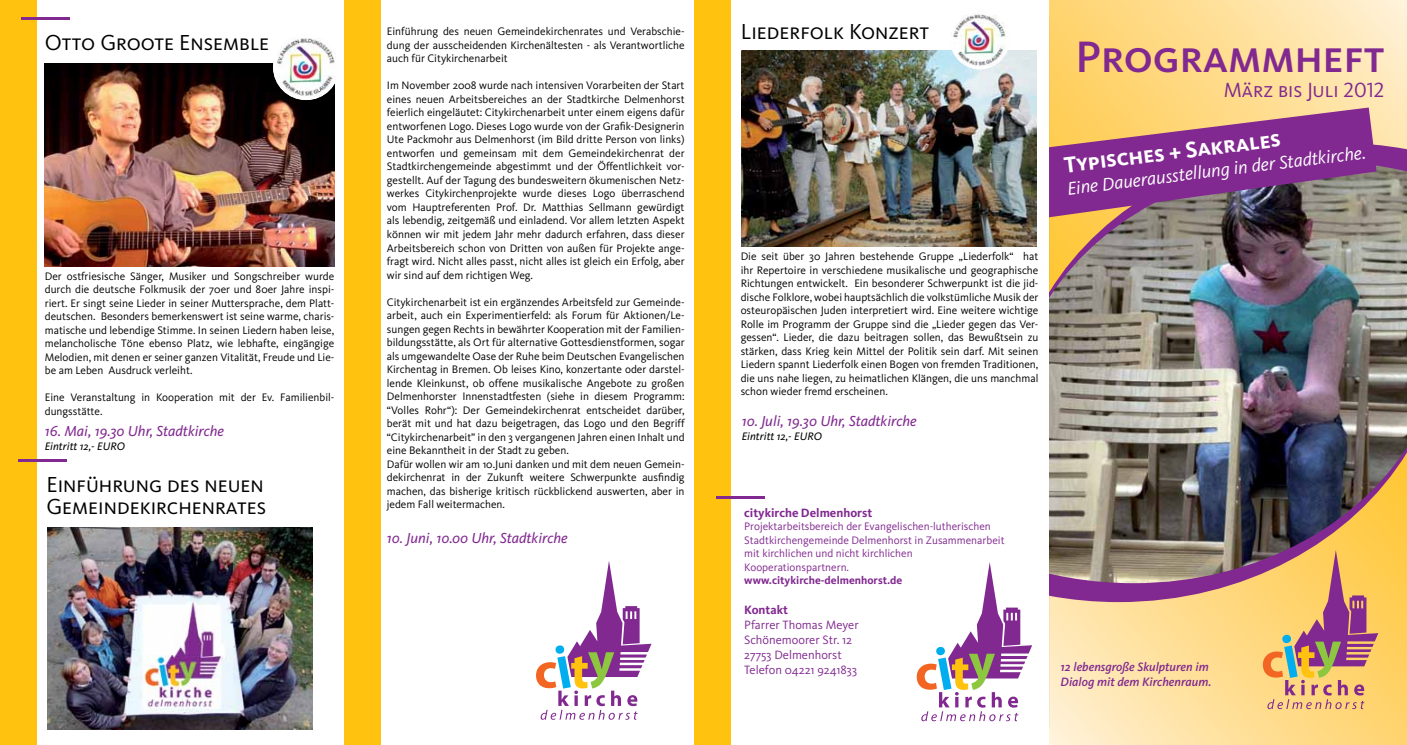
<style>
.page{position:relative;width:1407px;height:745px;background:#fff}
.page>*{position:absolute;margin:0;border:0;box-sizing:border-box;transform-origin:0 0}
.t1{font:45.62px "Kievit Medium SC";color:#812990}
.t2{font:23.25px "Kievit Bold SC";color:#fff}
.t3{font:22.5px/22.5px "Kievit Regular SC";color:#000}
.t4{font:21.25px "Kievit Regular SC";color:#812990}
.t5{font:italic 18.75px "Kievit";color:#fff}
.t6{font:italic 15px "Kievit";color:#812990}
.t7{font:12.5px/15px "Kievit";color:#812990}
.t8{font:italic 500 12.5px/15px "Kievit";color:#812990}
.t9{font:700 12.5px "Kievit";color:#812990}
.t10{font:11.25px/13.5px "Kievit";color:#000;text-align:justify}
.t11{font:11.25px/13.5px "Kievit";color:#812990}
.t12{font:italic 11.25px "Kievit";color:#000}
.t13{font:700 11.25px "Kievit";color:#812990}
</style>
<div class="page">
<img style="left:1049px;top:312px;width:358px;height:120px">
<img style="left:1049px;top:292px;width:358px;height:20px">
<svg style="left:1049px;top:0;width:358px;height:292px;background:#ceb68a"></svg>
<img style="left:1049px;top:432px;width:358px;height:20px">
<svg style="left:1049px;top:452px;width:358px;height:292px;background:#b8a07b"></svg>
<svg style="left:1263px;top:549px;width:115px;height:159px;background:#d7a573"></svg>
<svg style="left:917px;top:562px;width:115px;height:158px"></svg>
<div style="left:694px;top:0;width:37px;height:744px;background:#ffc20e"></div>
<div style="left:0;top:0;width:37px;height:744px;background:#ffc20e"></div>
<div style="left:344px;top:0;width:36px;height:744px;background:#ffc20e"></div>
<hr style="left:716px;top:496px;width:49px;height:2px;background:#812990">
<hr style="left:21px;top:18px;width:49px;height:2px;background:#812990">
<hr style="left:18px;top:459px;width:49px;height:3px;background:#812990">
<img style="left:44px;top:64px;width:290px;height:202px">
<img style="left:48px;top:527px;width:265px;height:202px">
<img style="left:741px;top:50px;width:295px;height:196px">
<img style="left:950px;top:10px;width:59px;height:59px;border-radius:30px">
<svg style="left:1049px;top:107px;width:327px;height:110px;background:#975883"></svg>
<img style="left:273px;top:34px;width:66px;height:66px;border-radius:33px">
<svg style="left:536px;top:561px;width:115px;height:158px"></svg>
<h3 class="t3" style="left:45px;top:32px;width:226px">Otto Groote Ensemble</h3>
<p class="t10" style="left:45px;top:269px;width:291px">Der ostfriesische Sänger, Musiker und Songschreiber wurde durch die deutsche Folkmusik der 70er und 80er Jahre inspi&shy;riert. Er singt seine Lieder in seiner Muttersprache, dem Platt&shy;deutschen. Besonders bemerkenswert ist seine warme, charis&shy;matische und lebendige Stimme. In seinen Liedern haben leise, melancholische Töne ebenso Platz, wie lebhafte, eingängige Melodien, mit denen er seiner ganzen Vitalität, Freude und Lie&shy;be am Leben Ausdruck verleiht.</p>
<p class="t10" style="left:45px;top:390px;width:291px">Eine Veranstaltung in Kooperation mit der Ev. Familienbil&shy;dungsstätte.</p>
<h3 class="t6" style="left:45px;top:422px;width:181px">16. Mai, 19.30 Uhr, Stadtkirche</h3>
<p class="t12" style="left:45px;top:439px;width:82px">Eintritt 12,- EURO</p>
<h3 class="t3" style="left:47px;top:473px;width:221px">Einführung des neuen<br>Gemeindekirchenrates</h3>
<p class="t10" style="left:387px;top:25px;width:299px">Einführung des neuen Gemeindekirchenrates und Verabschie&shy;dung der ausscheidenden Kirchenältesten - als Verantwortliche auch für Citykirchenarbeit</p>
<p class="t10" style="left:387px;top:79px;width:299px">Im November 2008 wurde nach intensiven Vorarbeiten der Start eines neuen Arbeitsbereiches an der Stadtkirche Delmenhorst feierlich eingeläutet: Citykirchenarbeit unter einem eigens dafür entworfenen Logo. Dieses Logo wurde von der Grafik-Designerin Ute Packmohr aus Delmenhorst (im Bild dritte Person von links) entworfen und gemeinsam mit dem Gemeindekirchenrat der Stadtkirchengemeinde abgestimmt und der Öffentlichkeit vor&shy;gestellt. Auf der Tagung des bundesweitern ökumenischen Netz&shy;werkes Citykirchenprojekte wurde dieses Logo überraschend vom Hauptreferenten Prof. Dr. Matthias Sellmann gewürdigt als lebendig, zeitgemäß und einladend. Vor allem letzten Aspekt können wir mit jedem Jahr mehr dadurch erfahren, dass dieser Arbeitsbereich schon von Dritten von außen für Projekte ange&shy;fragt wird. Nicht alles passt, nicht alles ist gleich ein Erfolg, aber wir sind auf dem richtigen Weg.</p>
<p class="t10" style="left:387px;top:295px;width:299px;text-align:left">Citykirchenarbeit ist ein ergänzendes Arbeitsfeld zur Gemeinde&shy;arbeit, auch ein Experimentierfeld: als Forum für Aktionen/Le&shy;sungen gegen Rechts in bewährter Kooperation mit der Familien&shy;bildungsstätte, als Ort für alternative Gottesdienstformen, sogar als umgewandelte Oase der Ruhe beim Deutschen Evangelischen Kirchentag in Bremen. Ob leises Kino, konzertante oder darstel&shy;lende Kleinkunst, ob offene musikalische Angebote zu großen Delmenhorster Innenstadtfesten (siehe in diesem Programm: “Volles Rohr“): Der Gemeindekirchenrat entscheidet darüber, berät mit und hat dazu beigetragen, das Logo und den Begriff “Citykirchenarbeit” in den 3 vergangenen Jahren einen Inhalt und eine Bekanntheit in der Stadt zu geben.<br>Dafür wollen wir am 10.Juni danken und mit dem neuen Gemein&shy;dekirchenrat in der Zukunft weitere Schwerpunkte ausfindig machen, das bisherige kritisch rückblickend auswerten, aber in jedem Fall weitermachen.</p>
<h3 class="t6" style="left:387px;top:529px;width:182px">10. Juni, 10.00 Uhr, Stadtkirche</h3>
<h3 class="t3" style="left:741px;top:21px;width:190px">Liederfolk Konzert</h3>
<p class="t10" style="left:741px;top:249px;width:299px">Die seit über 30 Jahren bestehende Gruppe „Liederfolk“ hat ihr Repertoire in verschiedene musikalische und geographische Richtungen entwickelt. Ein besonderer Schwerpunkt ist die jid&shy;dische Folklore, wobei hauptsächlich die volkstümliche Musik der osteuropäischen Juden interpretiert wird. Eine weitere wichtige Rolle im Programm der Gruppe sind die „Lieder gegen das Ver&shy;gessen“. Lieder, die dazu beitragen sollen, das Bewußtsein zu stärken, dass Krieg kein Mittel der Politik sein darf. Mit seinen Liedern spannt Liederfolk einen Bogen von fremden Traditionen, die uns nahe liegen, zu heimatlichen Klängen, die uns manchmal schon wieder fremd erscheinen.</p>
<h3 class="t6" style="left:742px;top:412px;width:176px">10. Juli, 19.30 Uhr, Stadtkirche</h3>
<p class="t12" style="left:742px;top:429px;width:82px">Eintritt 12,- EURO</p>
<h1 class="t1" style="left:1075px;top:29px;width:311px">Programmheft</h1>
<h3 class="t4" style="left:1224px;top:78px;width:162px">März bis Juli 2012</h3>
<h2 class="t2" style="left:1062px;top:151px;width:219px;rotate:-7deg">Typisches + Sakrales</h2>
<h3 class="t5" style="left:1066px;top:177px;width:302px;rotate:-7deg">Eine Dauerausstellung in der Stadtkirche.</h3>
<p class="t9" style="left:744px;top:504px;width:129px">citykirche Delmenhorst</p>
<p class="t11" style="left:744px;top:519px;width:262px">Projektarbeitsbereich der Evangelischen-lutherischen Stadtkirchengemeinde Delmenhorst in Zusammenarbeit mit kirchlichen und nicht kirchlichen Kooperationspartnern.</p>
<p class="t13" style="left:744px;top:573px;width:160px">www.citykirche-delmenhorst.de</p>
<p class="t9" style="left:744px;top:602px;width:45px">Kontakt</p>
<p class="t7" style="left:744px;top:617px;width:116px">Pfarrer Thomas Meyer<br>Schönemoorer Str. 12<br>27753 Delmenhorst<br>Telefon 04221 9241833</p>
<p class="t8" style="left:1060px;top:659px;width:152px">12 lebensgroße Skulpturen im<br>Dialog mit dem Kirchenraum.</p>
</div>
